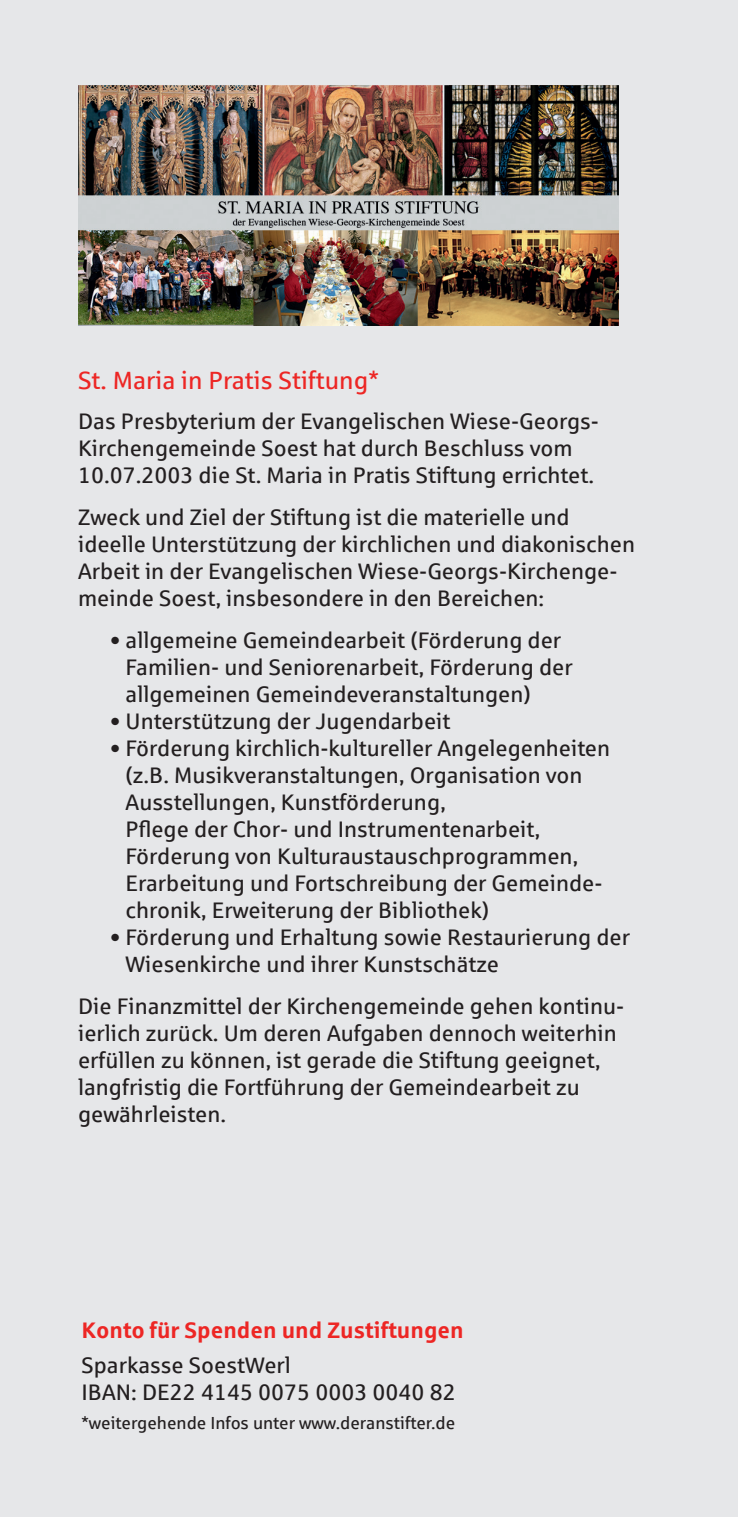
<style>
.page{position:relative;width:738px;height:1517px;background:#fff}
.page>*{position:absolute;margin:0;border:0;box-sizing:border-box;transform-origin:0 0}
.t1{font:25px "Sparkasse Rg";color:#ed2624}
.t2{font:22.5px/27px "Sparkasse Rg";color:#231f20}
.t3{font:700 22.5px "Sparkasse Rg";color:#ed2624}
.t4{font:17.5px "Sparkasse Rg";color:#231f20}
</style>
<div class="page">
<div style="left:0;top:0;width:737px;height:1517px;background:#e6e7e9"></div>
<img style="left:78px;top:85px;width:540px;height:240px">
<p class="t1" style="left:78px;top:365px;width:302px">St. Maria in Pratis Stiftung*</p>
<p class="t2" style="left:78px;top:406px;width:522px">Das Presbyterium der Evangelischen Wiese-Georgs-<br>Kirchengemeinde Soest hat durch Beschluss vom<br>10.07.2003 die St. Maria in Pratis Stiftung errichtet.</p>
<p class="t2" style="left:78px;top:502px;width:558px">Zweck und Ziel der Stiftung ist die materielle und ideelle Unterstützung der kirchlichen und diakonischen Arbeit in der Evangelischen Wiese-Georgs-Kirchenge&shy;meinde Soest, insbesondere in den Bereichen:</p>
<p class="t2" style="left:125px;top:625px;width:448px;text-indent:-15px">• allgemeine Gemeindearbeit (Förderung der<br>Familien- und Seniorenarbeit, Förderung der allgemeinen Gemeindeveranstaltungen)</p>
<p class="t2" style="left:110px;top:706px;width:341px">• Unterstützung der Jugendarbeit</p>
<p class="t2" style="left:125px;top:733px;width:485px;text-indent:-15px">• Förderung kirchlich-kultureller Angelegenheiten (z.B. Musikveranstaltungen, Organisation von Ausstellungen, Kunstförderung,<br>Pflege der Chor- und Instrumentenarbeit, Förderung von Kulturaustauschprogrammen, Erarbeitung und Fortschreibung der Gemeinde&shy;chronik, Erweiterung der Bibliothek)</p>
<p class="t2" style="left:125px;top:922px;width:505px;text-indent:-15px">• Förderung und Erhaltung sowie Restaurierung der<br>Wiesenkirche und ihrer Kunstschätze</p>
<p class="t2" style="left:78px;top:991px;width:547px">Die Finanzmittel der Kirchengemeinde gehen kontinu&shy;ierlich zurück. Um deren Aufgaben dennoch weiterhin erfüllen zu können, ist gerade die Stiftung geeignet, langfristig die Fortführung der Gemeindearbeit zu gewährleisten.</p>
<p class="t3" style="left:81px;top:1316px;width:383px">Konto für Spenden und Zustiftungen</p>
<p class="t2" style="left:81px;top:1351px;width:375px">Sparkasse SoestWerl<br>IBAN: DE22 4145 0075 0003 0040 82</p>
<p class="t4" style="left:81px;top:1411px;width:375px">*weitergehende Infos unter www.deranstifter.de</p>
</div>
